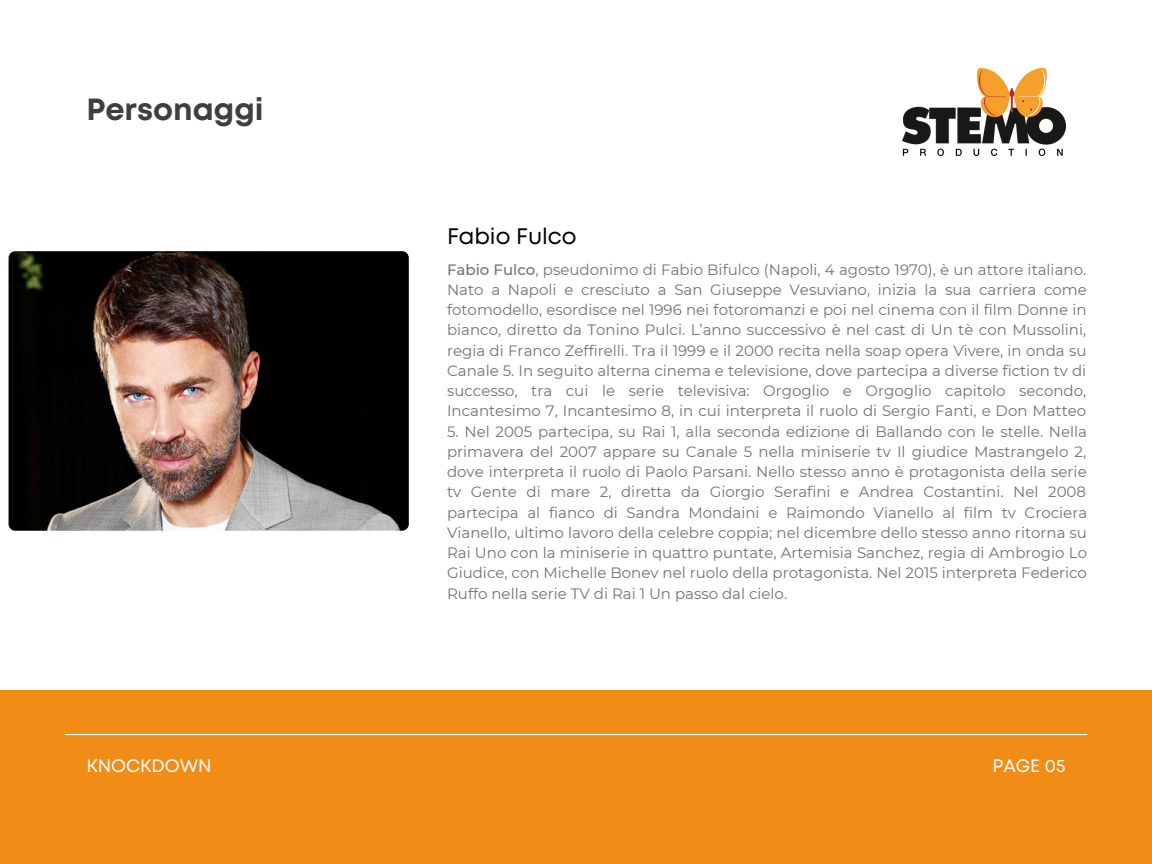
<style>
.page{position:relative;width:1152px;height:864px;background:#fff}
.page>*{position:absolute;margin:0;border:0;box-sizing:border-box;transform-origin:0 0}
.t1{font:700 30.6px "Mont";color:#403f3f}
.t2{font:22.35px "Mont";color:#000}
.t3{font:18px "Mont";color:#fff}
.t4{font:15px/20.2px "Montserrat";color:#737373;text-align:justify}
.s1{font-weight:500}
</style>
<div class="page">
<div style="left:0;top:690px;width:1152px;height:174px;background:#f18c17"></div>
<img style="left:9px;top:251px;width:400px;height:280px;border-radius:7px">
<hr style="left:65px;top:734px;width:1022px;height:1px;background:#fff">
<img style="left:902px;top:69px;width:163px;height:87px">
<p class="t1" style="left:86px;top:98px;width:179px">Personaggi</p>
<p class="t2" style="left:447px;top:228px;width:131px">Fabio Fulco</p>
<p class="t4" style="left:447px;top:259px;width:641px"><span class="s1">Fabio Fulco</span>, pseudonimo di Fabio Bifulco (Napoli, 4 agosto 1970), è un attore italiano.<br>Nato a Napoli e cresciuto a San Giuseppe Vesuviano, inizia la sua carriera come fotomodello, esordisce nel 1996 nei fotoromanzi e poi nel cinema con il film Donne in bianco, diretto da Tonino Pulci. L’anno successivo è nel cast di Un tè con Mussolini, regia di Franco Zeffirelli. Tra il 1999 e il 2000 recita nella soap opera Vivere, in onda su Canale 5. In seguito alterna cinema e televisione, dove partecipa a diverse fiction tv di successo, tra cui le serie televisiva: Orgoglio e Orgoglio capitolo secondo, Incantesimo 7, Incantesimo 8, in cui interpreta il ruolo di Sergio Fanti, e Don Matteo</p>
<p class="t4" style="left:447px;top:421px;width:642px">5. Nel 2005 partecipa, su Rai 1, alla seconda edizione di Ballando con le stelle. Nella primavera del 2007 appare su Canale 5 nella miniserie tv Il giudice Mastrangelo 2, dove interpreta il ruolo di Paolo Parsani. Nello stesso anno è protagonista della serie tv Gente di mare 2, diretta da Giorgio Serafini e Andrea Costantini. Nel 2008 partecipa al fianco di Sandra Mondaini e Raimondo Vianello al film tv Crociera Vianello, ultimo lavoro della celebre coppia; nel dicembre dello stesso anno ritorna su Rai Uno con la miniserie in quattro puntate, Artemisia Sanchez, regia di Ambrogio Lo Giudice, con Michelle Bonev nel ruolo della protagonista. Nel 2015 interpreta Federico Ruffo nella serie TV di Rai 1 Un passo dal cielo.</p>
<p class="t3" style="left:86px;top:759px;width:127px">KNOCKDOWN</p>
<p class="t3" style="left:992px;top:759px;width:75px">PAGE 05</p>
</div>
